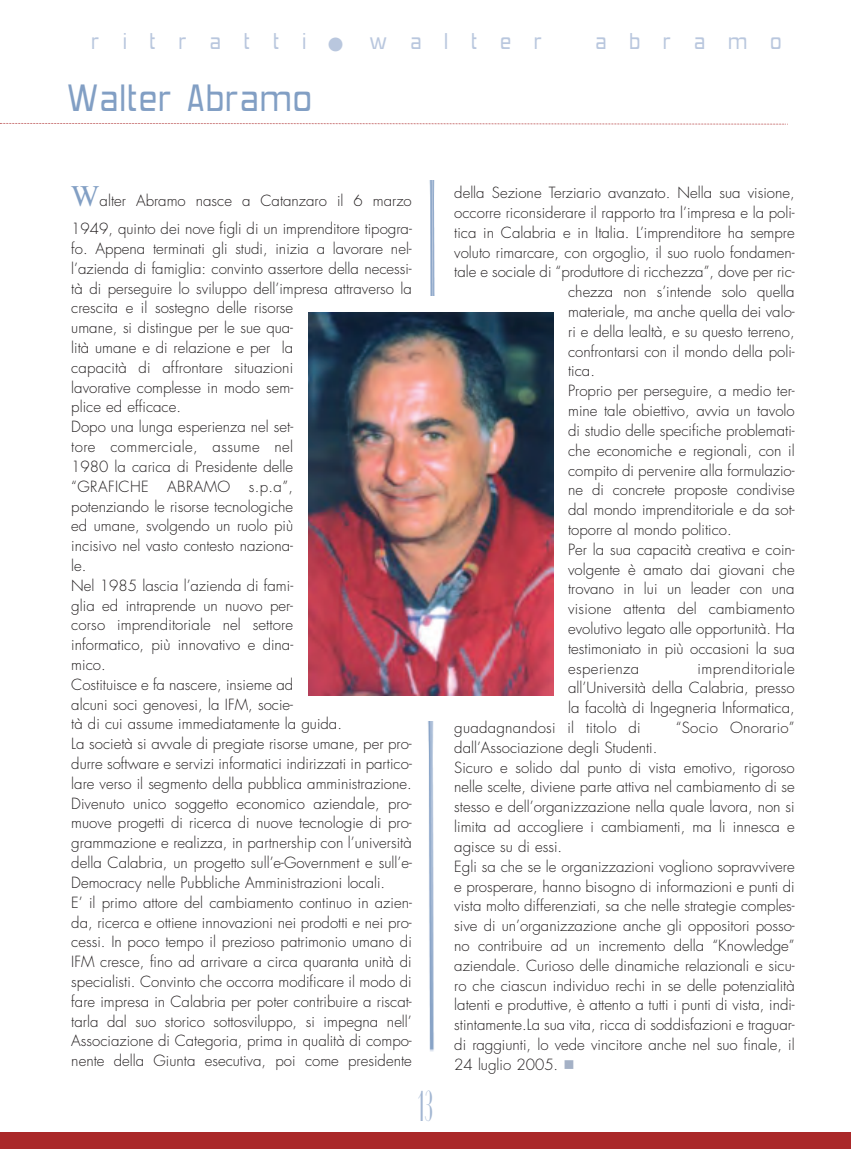
<style>
.page{position:relative;width:851px;height:1149px;background:#fff}
.page>*{position:absolute;margin:0;border:0;box-sizing:border-box;transform-origin:0 0}
.t1{font:45px "Forgotten Futurist";color:#829fc4}
.t2{font:45px "Bordeaux";color:#a2b6d2}
.t3{font:27px "Forgotten Futurist";letter-spacing:.82em;color:#b9c7de}
.t4{font:300 15px/19.8px "Futura";color:#231f20}
.t5{font:300 15px "Futura";letter-spacing:.025em;color:#231f20}
.s1{font-family:"Times";font-weight:400;font-size:30px;color:#829fc4}
.s2{color:#a4b1c6}
</style>
<div class="page">
<div style="left:0;top:1131px;width:850px;height:17px;background:#aa2829"></div>
<svg style="left:0;top:123px;width:788px;height:2px"></svg>
<img style="left:428px;top:721px;width:6px;height:331px">
<img style="left:308px;top:313px;width:245px;height:382px">
<img style="left:429px;top:180px;width:6px;height:115px">
<h2 class="t3" style="left:91px;top:24px;width:453px">ritratti ● walter</h2>
<h2 class="t3" style="left:594px;top:24px;width:188px">abramo</h2>
<h1 class="t1" style="left:65px;top:69px;width:248px">Walter Abramo</h1>
<p class="t4" style="left:71px;top:188px;width:342px;line-height:27.9px"><span class="s1">W</span>alter Abramo nasce a Catanzaro il 6 marzo<br>1949, quinto dei nove figli di un imprenditore tipogra-</p>
<p class="t4" style="left:71px;top:240px;width:342px">fo. Appena terminati gli studi, inizia a lavorare nel&shy;l’azienda di famiglia: convinto assertore della necessi&shy;tà di perseguire lo sviluppo dell’impresa attraverso la crescita e il sostegno delle risorse<br>umane, si distingue per le sue qua-<br>lità umane e di relazione e per la<br>capacità di affrontare situazioni<br>lavorative complesse in modo sem-<br>plice ed efficace.<br>Dopo una lunga esperienza nel set-<br>tore commerciale, assume nel<br>1980 la carica di Presidente delle<br>“GRAFICHE ABRAMO s.p.a”,<br>potenziando le risorse tecnologiche<br>ed umane, svolgendo un ruolo più<br>incisivo nel vasto contesto naziona-<br>le.<br>Nel 1985 lascia l’azienda di fami-<br>glia ed intraprende un nuovo per-<br>corso imprenditoriale nel settore<br>informatico, più innovativo e dina-<br>mico.<br>Costituisce e fa nascere, insieme ad<br>alcuni soci genovesi, la IFM, socie-<br>tà di cui assume immediatamente la guida.<br>La società si avvale di pregiate risorse umane, per pro&shy;durre software e servizi informatici indirizzati in partico&shy;lare verso il segmento della pubblica amministrazione.<br>Divenuto unico soggetto economico aziendale, pro&shy;muove progetti di ricerca di nuove tecnologie di pro&shy;grammazione e realizza, in partnership con l’università della Calabria, un progetto sull’e-Government e sull’e-Democracy nelle Pubbliche Amministrazioni locali.<br>E’ il primo attore del cambiamento continuo in azien&shy;da, ricerca e ottiene innovazioni nei prodotti e nei pro&shy;cessi. In poco tempo il prezioso patrimonio umano di IFM cresce, fino ad arrivare a circa quaranta unità di specialisti. Convinto che occorra modificare il modo di fare impresa in Calabria per poter contribuire a riscat&shy;tarla dal suo storico sottosviluppo, si impegna nell’ Associazione di Categoria, prima in qualità di compo&shy;nente della Giunta esecutiva, poi come presidente</p>
<h1 class="t2" style="left:418px;top:1078px;width:16px">13</h1>
<p class="t4" style="left:454px;top:184px;width:342px">della Sezione Terziario avanzato. Nella sua visione,</p>
<p class="t4" style="left:454px;top:204px;width:342px">occorre riconsiderare il rapporto tra l’impresa e la poli-</p>
<p class="t4" style="left:454px;top:223px;width:342px">tica in Calabria e in Italia. L’imprenditore ha sempre</p>
<p class="t4" style="left:454px;top:243px;width:342px">voluto rimarcare, con orgoglio, il suo ruolo fondamen-</p>
<p class="t4" style="left:454px;top:263px;width:342px">tale e sociale di “produttore di ricchezza”, dove per ric-</p>
<p class="t4" style="left:568px;top:283px;width:228px">chezza non s’intende solo quella</p>
<p class="t4" style="left:568px;top:303px;width:228px">materiale, ma anche quella dei valo-</p>
<p class="t4" style="left:568px;top:322px;width:228px">ri e della lealtà, e su questo terreno,</p>
<p class="t4" style="left:568px;top:342px;width:228px">confrontarsi con il mondo della poli-</p>
<p class="t4" style="left:568px;top:362px;width:28px">tica.</p>
<p class="t4" style="left:568px;top:382px;width:228px">Proprio per perseguire, a medio ter-</p>
<p class="t4" style="left:568px;top:402px;width:228px">mine tale obiettivo, avvia un tavolo</p>
<p class="t4" style="left:568px;top:421px;width:228px">di studio delle specifiche problemati-</p>
<p class="t4" style="left:568px;top:441px;width:228px">che economiche e regionali, con il</p>
<p class="t4" style="left:568px;top:461px;width:228px">compito di pervenire alla formulazio-</p>
<p class="t4" style="left:568px;top:481px;width:228px">ne di concrete proposte condivise</p>
<p class="t4" style="left:568px;top:501px;width:228px">dal mondo imprenditoriale e da sot-</p>
<p class="t4" style="left:568px;top:520px;width:165px">toporre al mondo politico.</p>
<p class="t4" style="left:568px;top:540px;width:228px">Per la sua capacità creativa e coin-</p>
<p class="t4" style="left:568px;top:560px;width:228px">volgente è amato dai giovani che</p>
<p class="t4" style="left:568px;top:580px;width:228px">trovano in lui un leader con una</p>
<p class="t4" style="left:568px;top:600px;width:228px">visione attenta del cambiamento</p>
<p class="t4" style="left:568px;top:619px;width:228px">evolutivo legato alle opportunità. Ha</p>
<p class="t4" style="left:568px;top:639px;width:228px">testimoniato in più occasioni la sua</p>
<p class="t5" style="left:568px;top:661px;width:72px">esperienza</p>
<p class="t5" style="left:697px;top:661px;width:99px">imprenditoriale</p>
<p class="t4" style="left:568px;top:679px;width:228px">all’Università della Calabria, presso</p>
<p class="t4" style="left:568px;top:699px;width:228px">la facoltà di Ingegneria Informatica,</p>
<p class="t4" style="left:454px;top:718px;width:188px">guadagnandosi il titolo di</p>
<p class="t4" style="left:675px;top:718px;width:120px">“Socio Onorario”</p>
<p class="t4" style="left:454px;top:738px;width:342px">dall’Associazione degli Studenti.<br>Sicuro e solido dal punto di vista emotivo, rigoroso nelle scelte, diviene parte attiva nel cambiamento di se stesso e dell’organizzazione nella quale lavora, non si limita ad accogliere i cambiamenti, ma li innesca e agisce su di essi.<br>Egli sa che se le organizzazioni vogliono sopravvivere e prosperare, hanno bisogno di informazioni e punti di vista molto differenziati, sa che nelle strategie comples&shy;sive di un’organizzazione anche gli oppositori posso&shy;no contribuire ad un incremento della “Knowledge” aziendale. Curioso delle dinamiche relazionali e sicu&shy;ro che ciascun individuo rechi in se delle potenzialità latenti e produttive, è attento a tutti i punti di vista, indi&shy;stintamente.La sua vita, ricca di soddisfazioni e traguar&shy;di raggiunti, lo vede vincitore anche nel suo finale, il 24 luglio 2005. <span class="s2">■</span></p>
</div>
